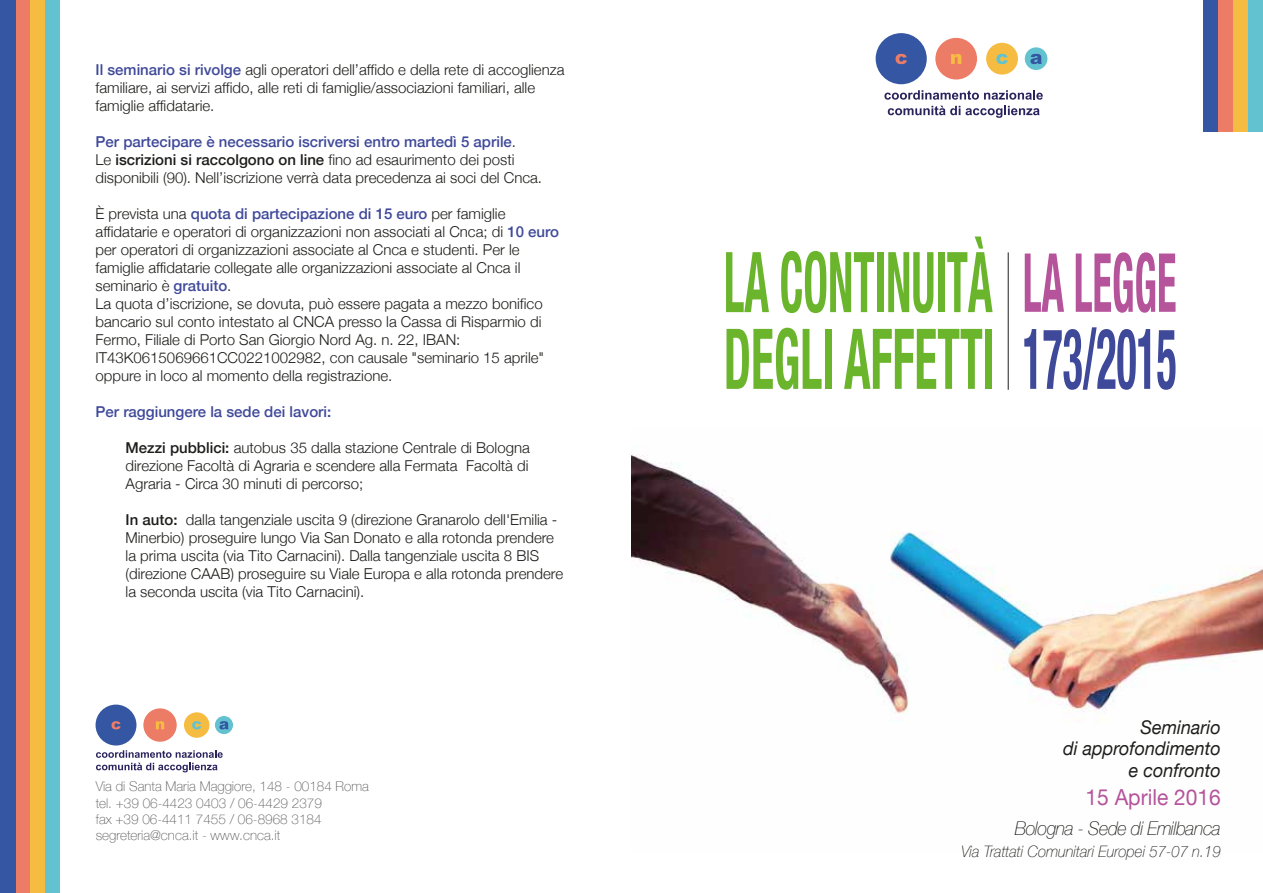
<style>
.page{position:relative;width:1263px;height:893px;background:#fff}
.page>*{position:absolute;margin:0;border:0;box-sizing:border-box;transform-origin:0 0}
.t1{font:22.05px "Helvetica Neue";color:#b5539b;scale:.95 1}
.t2{font:italic 18.9px/21.6px "Helvetica Neue";color:#1d1d1b;text-align:right;scale:.95 1}
.t3{font:italic 100 18.9px "Helvetica Neue";letter-spacing:-.025em;color:#1d1d1b;scale:.95 1}
.t4{font:italic 100 15.75px "Helvetica Neue";color:#1d1d1b;scale:.95 1}
.t5{font:300 15px/18px "Helvetica Neue";color:#1d1d1b}
.t6{font:500 15px "Helvetica Neue";color:#3f4999}
.t7{font:100 13.5px/16.2px "Helvetica Neue";color:#585857}
.s1{font-weight:500;color:#3f4999}
.s2{font-weight:500}
</style>
<div class="page">
<div style="left:876px;top:33px;width:51px;height:51px;background:#3557a3;border-radius:50%"></div>
<svg style="left:895px;top:54px;width:12px;height:10px"></svg>
<div style="left:935px;top:38px;width:42px;height:42px;background:#ed7c66;border-radius:50%"></div>
<svg style="left:951px;top:54px;width:10px;height:10px"></svg>
<div style="left:986px;top:43px;width:32px;height:32px;background:#f6bc41;border-radius:50%"></div>
<svg style="left:996px;top:54px;width:12px;height:10px"></svg>
<div style="left:1025px;top:47px;width:22px;height:23px;background:#62c2cf;border-radius:50%"></div>
<svg style="left:1030px;top:54px;width:12px;height:10px"></svg>
<svg style="left:884px;top:90px;width:159px;height:10px"></svg>
<svg style="left:888px;top:106px;width:151px;height:12px"></svg>
<div style="left:96px;top:705px;width:40px;height:40px;background:#3557a3;border-radius:50%"></div>
<svg style="left:111px;top:721px;width:10px;height:8px"></svg>
<div style="left:143px;top:708px;width:34px;height:34px;background:#ed7c66;border-radius:50%"></div>
<svg style="left:156px;top:721px;width:8px;height:8px"></svg>
<div style="left:184px;top:712px;width:25px;height:26px;background:#f6bc41;border-radius:50%"></div>
<svg style="left:192px;top:721px;width:9px;height:8px"></svg>
<div style="left:215px;top:716px;width:18px;height:18px;background:#62c2cf;border-radius:50%"></div>
<svg style="left:219px;top:721px;width:9px;height:8px"></svg>
<svg style="left:96px;top:750px;width:127px;height:22px"></svg>
<div style="left:45px;top:0;width:14px;height:893px;background:#62c2cf"></div>
<div style="left:30px;top:0;width:15px;height:893px;background:#f6bc41"></div>
<div style="left:15px;top:0;width:15px;height:893px;background:#ed7c66"></div>
<div style="left:0;top:0;width:15px;height:893px;background:#3557a3"></div>
<hr style="left:1008px;top:252px;width:1px;height:138px;background:#1d1d1b">
<svg style="left:726px;top:252px;width:43px;height:60px"></svg>
<svg style="left:781px;top:251px;width:93px;height:62px"></svg>
<div style="left:877px;top:252px;width:6px;height:60px;background:#6bb52d"></div>
<svg style="left:888px;top:252px;width:45px;height:61px"></svg>
<div style="left:938px;top:252px;width:6px;height:60px;background:#6bb52d"></div>
<svg style="left:947px;top:236px;width:45px;height:76px"></svg>
<svg style="left:726px;top:328px;width:95px;height:62px"></svg>
<div style="left:825px;top:329px;width:7px;height:60px;background:#6bb52d"></div>
<svg style="left:844px;top:329px;width:138px;height:60px"></svg>
<div style="left:985px;top:329px;width:7px;height:60px;background:#6bb52d"></div>
<svg style="left:1025px;top:254px;width:39px;height:58px"></svg>
<svg style="left:1076px;top:252px;width:99px;height:61px"></svg>
<svg style="left:1024px;top:329px;width:12px;height:60px"></svg>
<svg style="left:1043px;top:327px;width:107px;height:63px"></svg>
<svg style="left:1157px;top:330px;width:18px;height:60px"></svg>
<img style="left:631px;top:454px;width:632px;height:268px">
<div style="left:1248px;top:0;width:15px;height:132px;background:#62c2cf"></div>
<div style="left:1233px;top:0;width:15px;height:132px;background:#f6bc41"></div>
<div style="left:1218px;top:0;width:15px;height:132px;background:#ed7c66"></div>
<div style="left:1203px;top:0;width:15px;height:132px;background:#3557a3"></div>
<p class="t5" style="left:96px;top:59px;width:470px"><span class="s1">Il seminario si rivolge</span> agli operatori dell’affido e della rete di accoglienza familiare, ai servizi affido, alle reti di famiglie/associazioni familiari, alle famiglie affidatarie.</p>
<p class="t5" style="left:96px;top:131px;width:448px"><span class="s1">Per partecipare è necessario iscriversi entro martedì 5 aprile</span>.<br>Le <span class="s2">iscrizioni si raccolgono on line</span> fino ad esaurimento dei posti disponibili (90). Nell’iscrizione verrà data precedenza ai soci del Cnca.</p>
<p class="t5" style="left:96px;top:203px;width:465px">È prevista una <span class="s1">quota di partecipazione di 15 euro</span> per famiglie affidatarie e operatori di organizzazioni non associati al Cnca; di <span class="s1">10 euro </span>per operatori di organizzazioni associate al Cnca e studenti. Per le famiglie affidatarie collegate alle organizzazioni associate al Cnca il seminario è <span class="s1">gratuito</span>.<br>La quota d’iscrizione, se dovuta, può essere pagata a mezzo bonifico bancario sul conto intestato al CNCA presso la Cassa di Risparmio di Fermo, Filiale di Porto San Giorgio Nord Ag. n. 22, IBAN:<br>IT43K0615069661CC0221002982, con causale "seminario 15 aprile" oppure in loco al momento della registrazione.</p>
<p class="t6" style="left:96px;top:399px;width:237px">Per raggiungere la sede dei lavori:</p>
<p class="t5" style="left:126px;top:437px;width:406px;text-align:justify"><span class="s2">Mezzi pubblici:</span> autobus 35 dalla stazione Centrale di Bologna direzione Facoltà di Agraria e scendere alla Fermata Facoltà di Agraria - Circa 30 minuti di percorso;</p>
<p class="t5" style="left:126px;top:509px;width:439px"><span class="s2">In auto:</span> dalla tangenziale uscita 9 (direzione Granarolo dell'Emilia - Minerbio) proseguire lungo Via San Donato e alla rotonda prendere la prima uscita (via Tito Carnacini). Dalla tangenziale uscita 8 BIS (direzione CAAB) proseguire su Viale Europa e alla rotonda prendere la seconda uscita (via Tito Carnacini).</p>
<p class="t7" style="left:96px;top:778px;width:275px">Via di Santa Maria Maggiore, 148 - 00184 Roma tel. +39 06-4423 0403 / 06-4429 2379<br>fax +39 06-4411 7455 / 06-8968 3184 segreteria@cnca.it - www.cnca.it</p>
<p class="t2" style="left:1063px;top:717px;width:168px">Seminario<br>di approfondimento e confronto</p>
<h1 class="t1" style="left:1085px;top:781px;width:144px">15 Aprile 2016</h1>
<p class="t3" style="left:1015px;top:813px;width:218px">Bologna - Sede di Emilbanca</p>
<p class="t4" style="left:961px;top:839px;width:275px">Via Trattati Comunitari Europei 57-07 n.19</p>
</div>
